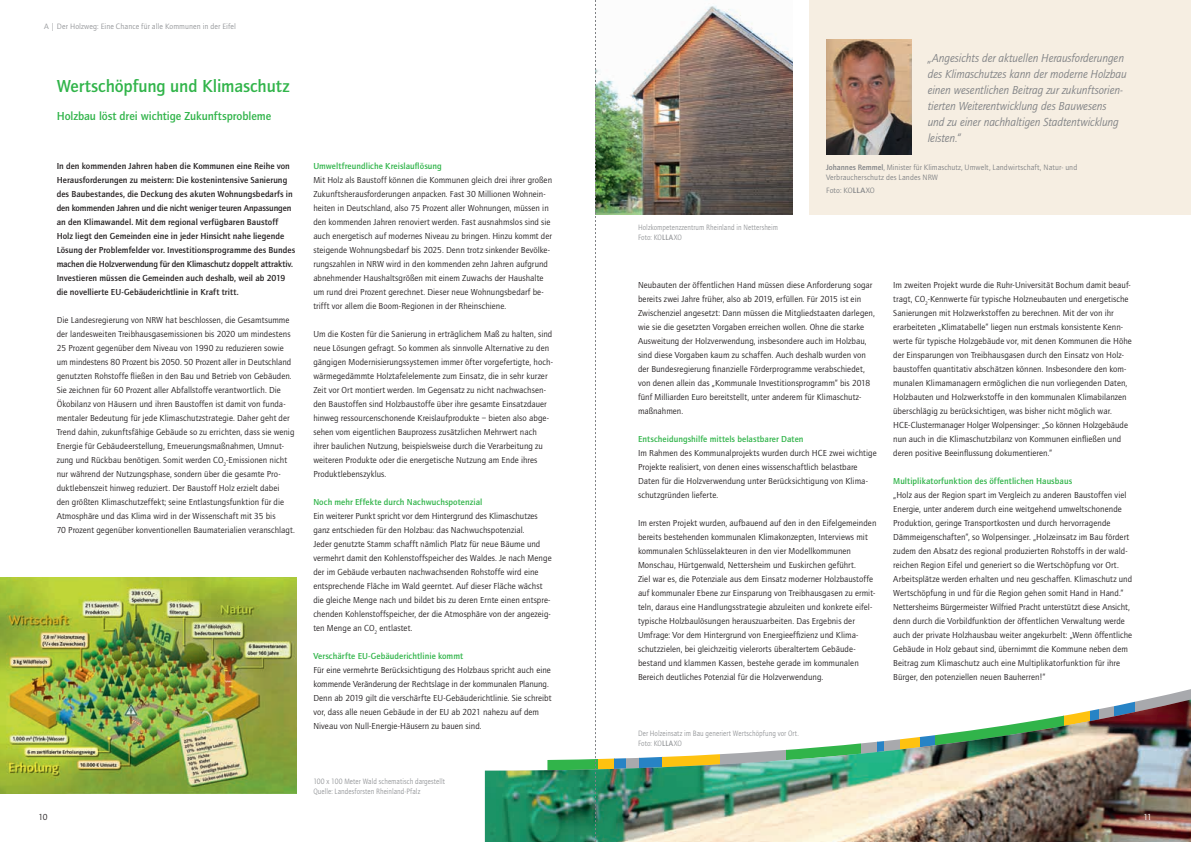
<style>
.page{position:relative;width:1191px;height:842px;background:#fff}
.page>*{position:absolute;margin:0;border:0;box-sizing:border-box;transform-origin:0 0}
.t1{font:500 18px "Quay Sans EF";letter-spacing:-.005em;color:#31b44a}
.t2{font:italic 12px/16px "Quay Sans EF";letter-spacing:-.005em;color:#808285;scale:.96 1}
.t3{font:500 12px "Quay Sans EF";letter-spacing:-.005em;color:#31b44a}
.t4{font:9px/14px "Quay Sans EF";letter-spacing:.005em;color:#231f20}
.t5{font:500 9px/14px "Quay Sans EF";letter-spacing:.005em;color:#231f20}
.t6{font:500 9px "Quay Sans EF";letter-spacing:.005em;color:#31b44a}
.t7{font:9px "Quay Sans EF";color:#fff}
.t8{font:8px/10px "Quay Sans EF";letter-spacing:.01em;color:#939598;scale:.9 1}
.t9{font:8px/10px "Quay Sans EF";letter-spacing:.01em;color:#808285}
.t10{font:8px "Quay Sans EF";letter-spacing:.01em;color:#939598}
.s1{font-weight:500}
</style>
<div class="page">
<img style="left:0;top:577px;width:296px;height:217px">
<img style="left:596px;top:6px;width:196px;height:209px">
<svg style="left:1157px;top:689px;width:34px;height:8px"></svg>
<img style="left:485px;top:697px;width:706px;height:145px">
<img style="left:485px;top:699px;width:706px;height:72px">
<div style="left:809px;top:0;width:382px;height:215px;background:#f6eee2"></div>
<img style="left:826px;top:40px;width:85px;height:115px">
<svg style="left:595px;top:0;width:1px;height:842px"></svg>
<p class="t10" style="left:44px;top:22px;width:193px">A | Der Holzweg: Eine Chance für alle Kommunen in der Eifel</p>
<h1 class="t1" style="left:57px;top:76px;width:234px">Wertschöpfung und Klimaschutz</h1>
<h2 class="t3" style="left:57px;top:109px;width:216px">Holzbau löst drei wichtige Zukunftsprobleme</h2>
<p class="t5" style="left:57px;top:159px;width:240px">In den kommenden Jahren haben die Kommunen eine Reihe von Herausforderungen zu meistern: Die kostenintensive Sanierung des Baubestandes, die Deckung des akuten Wohnungsbedarfs in den kommenden Jahren und die nicht weniger teuren Anpassungen an den Klimawandel. Mit dem regional verfügbaren Baustoff Holz liegt den Gemeinden eine in jeder Hinsicht nahe liegende Lösung der Problemfelder vor. Investitionsprogramme des Bundes machen die Holzverwendung für den Klimaschutz doppelt attraktiv.<br>Investieren müssen die Gemeinden auch deshalb, weil ab 2019 die novellierte EU-Gebäuderichtlinie in Kraft tritt.</p>
<p class="t4" style="left:57px;top:313px;width:240px">Die Landesregierung von NRW hat beschlossen, die Gesamtsumme der landesweiten Treibhausgasemissionen bis 2020 um mindestens 25 Prozent gegenüber dem Niveau von 1990 zu reduzieren sowie um mindestens 80 Prozent bis 2050. 50 Prozent aller in Deutschland genutzten Rohstoffe fließen in den Bau und Betrieb von Gebäuden.<br>Sie zeichnen für 60 Prozent aller Abfallstoffe verantwortlich. Die Ökobilanz von Häusern und ihren Baustoffen ist damit von funda&shy;mentaler Bedeutung für jede Klimaschutzstrategie. Daher geht der Trend dahin, zukunftsfähige Gebäude so zu errichten, dass sie wenig Energie für Gebäudeerstellung, Erneuerungsmaßnahmen, Umnut&shy;zung und Rückbau benötigen. Somit werden CO<sub>2</sub>-Emissionen nicht nur während der Nutzungsphase, sondern über die gesamte Pro&shy;duktlebenszeit hinweg reduziert. Der Baustoff Holz erzielt dabei<br>den größten Klimaschutzeffekt; seine Entlastungsfunktion für die Atmosphäre und das Klima wird in der Wissenschaft mit 35 bis<br>70 Prozent gegenüber konventionellen Baumaterialien veranschlagt.</p>
<p class="t6" style="left:313px;top:161px;width:130px">Umweltfreundliche Kreislauflösung</p>
<p class="t4" style="left:313px;top:173px;width:240px">Mit Holz als Baustoff können die Kommunen gleich drei ihrer großen Zukunftsherausforderungen anpacken. Fast 30 Millionen Wohnein&shy;heiten in Deutschland, also 75 Prozent aller Wohnungen, müssen in den kommenden Jahren renoviert werden. Fast ausnahmslos sind sie auch energetisch auf modernes Niveau zu bringen. Hinzu kommt der steigende Wohnungsbedarf bis 2025. Denn trotz sinkender Bevölke&shy;rungszahlen in NRW wird in den kommenden zehn Jahren aufgrund abnehmender Haushaltsgrößen mit einem Zuwachs der Haushalte um rund drei Prozent gerechnet. Dieser neue Wohnungsbedarf be&shy;trifft vor allem die Boom-Regionen in der Rheinschiene.</p>
<p class="t4" style="left:313px;top:327px;width:241px">Um die Kosten für die Sanierung in erträglichem Maß zu halten, sind neue Lösungen gefragt. So kommen als sinnvolle Alternative zu den gängigen Modernisierungssystemen immer öfter vorgefertigte, hoch&shy;wärmegedämmte Holztafelelemente zum Einsatz, die in sehr kurzer Zeit vor Ort montiert werden. Im Gegensatz zu nicht nachwachsen&shy;den Baustoffen sind Holzbaustoffe über ihre gesamte Einsatzdauer hinweg ressourcenschonende Kreislaufprodukte – bieten also abge&shy;sehen vom eigentlichen Bauprozess zusätzlichen Mehrwert nach ihrer baulichen Nutzung, beispielsweise durch die Verarbeitung zu weiteren Produkte oder die energetische Nutzung am Ende ihres Produktlebenszyklus.</p>
<p class="t6" style="left:313px;top:497px;width:171px">Noch mehr Effekte durch Nachwuchspotenzial</p>
<p class="t4" style="left:313px;top:509px;width:240px">Ein weiterer Punkt spricht vor dem Hintergrund des Klimaschutzes ganz entschieden für den Holzbau: das Nachwuchspotenzial.<br>Jeder genutzte Stamm schafft nämlich Platz für neue Bäume und vermehrt damit den Kohlenstoffspeicher des Waldes. Je nach Menge der im Gebäude verbauten nachwachsenden Rohstoffe wird eine entsprechende Fläche im Wald geerntet. Auf dieser Fläche wächst die gleiche Menge nach und bildet bis zu deren Ernte einen entspre&shy;chenden Kohlenstoffspeicher, der die Atmosphäre von der angezeig&shy;ten Menge an CO<sub>2</sub> entlastet.</p>
<p class="t6" style="left:313px;top:651px;width:151px">Verschärfte EU-Gebäuderichtlinie kommt</p>
<p class="t4" style="left:313px;top:663px;width:240px">Für eine vermehrte Berücksichtigung des Holzbaus spricht auch eine kommende Veränderung der Rechtslage in der kommunalen Planung.<br>Denn ab 2019 gilt die verschärfte EU-Gebäuderichtlinie. Sie schreibt vor, dass alle neuen Gebäude in der EU ab 2021 nahezu auf dem Niveau von Null-Energie-Häusern zu bauen sind.</p>
<p class="t8" style="left:313px;top:776px;width:148px">100 x 100 Meter Wald schematisch dargestellt<br>Quelle: Landesforsten Rheinland-Pfalz</p>
<p class="t8" style="left:638px;top:223px;width:157px">Holzkompetenzzentrum Rheinland in Nettersheim<br>Foto: KO<span class="s1">LLA</span>XO</p>
<p class="t2" style="left:927px;top:50px;width:209px">„Angesichts der aktuellen Herausforderungen des Klimaschutzes kann der moderne Holzbau einen wesentlichen Beitrag zur zukunftsorien&shy;tierten Weiterentwicklung des Bauwesens<br>und zu einer nachhaltigen Stadtentwicklung leisten.“</p>
<p class="t9" style="left:826px;top:163px;width:253px"><span class="s1">Johannes Remmel</span>, Minister für Klimaschutz, Umwelt, Landwirtschaft, Natur- und<br>Verbraucherschutz des Landes NRW</p>
<p class="t9" style="left:826px;top:186px;width:50px">Foto: KO<span class="s1">LLA</span>XO</p>
<p class="t4" style="left:638px;top:278px;width:238px">Neubauten der öffentlichen Hand müssen diese Anforderung sogar bereits zwei Jahre früher, also ab 2019, erfüllen. Für 2015 ist ein Zwischenziel angesetzt: Dann müssen die Mitgliedstaaten darlegen, wie sie die gesetzten Vorgaben erreichen wollen. Ohne die starke Ausweitung der Holzverwendung, insbesondere auch im Holzbau, sind diese Vorgaben kaum zu schaffen. Auch deshalb wurden von der Bundesregierung finanzielle Förderprogramme verabschiedet, von denen allein das „Kommunale Investitionsprogramm“ bis 2018 fünf Milliarden Euro bereitstellt, unter anderem für Klimaschutz&shy;maßnahmen.</p>
<p class="t6" style="left:638px;top:434px;width:167px">Entscheidungshilfe mittels belastbarer Daten</p>
<p class="t4" style="left:638px;top:446px;width:240px">Im Rahmen des Kommunalprojekts wurden durch HCE zwei wichtige Projekte realisiert, von denen eines wissenschaftlich belastbare Daten für die Holzverwendung unter Berücksichtigung von Klima&shy;schutzgründen lieferte.</p>
<p class="t4" style="left:638px;top:516px;width:240px">Im ersten Projekt wurden, aufbauend auf den in den Eifelgemeinden bereits bestehenden kommunalen Klimakonzepten, Interviews mit kommunalen Schlüsselakteuren in den vier Modellkommunen Monschau, Hürtgenwald, Nettersheim und Euskirchen geführt.<br>Ziel war es, die Potenziale aus dem Einsatz moderner Holzbaustoffe auf kommunaler Ebene zur Einsparung von Treibhausgasen zu ermit&shy;teln, daraus eine Handlungsstrategie abzuleiten und konkrete eifel&shy;typische Holzbaulösungen herauszuarbeiten. Das Ergebnis der Umfrage: Vor dem Hintergrund von Energieeffizienz und Klima&shy;schutzzielen, bei gleichzeitig vielerorts überaltertem Gebäude&shy;bestand und klammen Kassen, bestehe gerade im kommunalen Bereich deutliches Potenzial für die Holzverwendung.</p>
<p class="t4" style="left:893px;top:278px;width:240px">Im zweiten Projekt wurde die Ruhr-Universität Bochum damit beauf&shy;tragt, CO<sub>2</sub>-Kennwerte für typische Holzneubauten und energetische Sanierungen mit Holzwerkstoffen zu berechnen. Mit der von ihr erarbeiteten „Klimatabelle“ liegen nun erstmals konsistente Kenn&shy;werte für typische Holzgebäude vor, mit denen Kommunen die Höhe der Einsparungen von Treibhausgasen durch den Einsatz von Holz&shy;baustoffen quantitativ abschätzen können. Insbesondere den kom&shy;munalen Klimamanagern ermöglichen die nun vorliegenden Daten, Holzbauten und Holzwerkstoffe in den kommunalen Klimabilanzen überschlägig zu berücksichtigen, was bisher nicht möglich war.<br>HCE-Clustermanager Holger Wolpensinger: „So können Holzgebäude nun auch in die Klimaschutzbilanz von Kommunen einfließen und deren positive Beeinflussung dokumentieren.“</p>
<p class="t6" style="left:893px;top:476px;width:180px">Multiplikatorfunktion des öffentlichen Hausbaus</p>
<p class="t4" style="left:893px;top:488px;width:240px">„Holz aus der Region spart im Vergleich zu anderen Baustoffen viel Energie, unter anderem durch eine weitgehend umweltschonende Produktion, geringe Transportkosten und durch hervorragende Dämmeigenschaften“, so Wolpensinger. „Holzeinsatz im Bau fördert zudem den Absatz des regional produzierten Rohstoffs in der wald&shy;reichen Region Eifel und generiert so die Wertschöpfung vor Ort.<br>Arbeitsplätze werden erhalten und neu geschaffen. Klimaschutz und Wertschöpfung in und für die Region gehen somit Hand in Hand.“ Nettersheims Bürgermeister Wilfried Pracht unterstützt diese Ansicht, denn durch die Vorbildfunktion der öffentlichen Verwaltung werde auch der private Holzhausbau weiter angekurbelt: „Wenn öffentliche Gebäude in Holz gebaut sind, übernimmt die Kommune neben dem Beitrag zum Klimaschutz auch eine Multiplikatorfunktion für ihre Bürger, den potenziellen neuen Bauherren!“</p>
<p class="t8" style="left:638px;top:728px;width:180px">Der Holzeinsatz im Bau generiert Wertschöpfung vor Ort.<br>Foto: KO<span class="s1">LLA</span>XO</p>
<p class="t4" style="left:39px;top:810px;width:10px">10</p>
<p class="t7" style="left:1143px;top:812px;width:10px">11</p>
</div>
